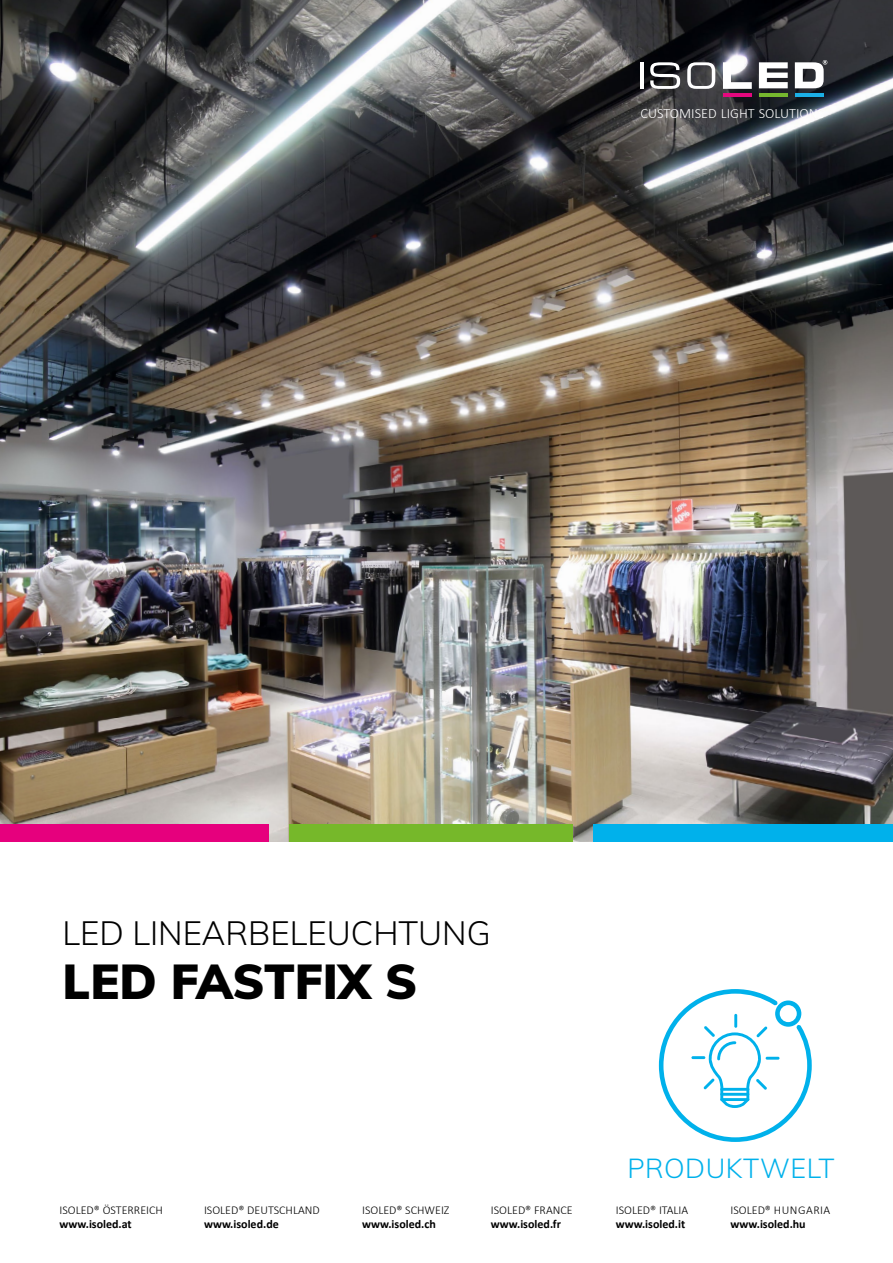
<style>
.page{position:relative;width:893px;height:1263px;background:#fff}
.page>*{position:absolute;margin:0;border:0;box-sizing:border-box;transform-origin:0 0}
.t1{font:900 48px "Muli";color:#000}
.t2{font:300 33px "Muli";color:#000}
.t3{font:300 27px "Muli";letter-spacing:.02em;color:#00b1eb}
.t4{font:300 14.25px "Calibri";color:#fff}
.t5{font:700 12px "Calibri";color:#000}
.t6{font:300 12px "Calibri";color:#000}
.t7{font:300 12px "Calibri";letter-spacing:.04em;color:#000}
</style>
<div class="page">
<img style="left:0;top:0;width:893px;height:842px">
<div style="left:594px;top:825px;width:299px;height:17px;background:#00b1eb"></div>
<div style="left:289px;top:825px;width:284px;height:17px;background:#76b82a"></div>
<div style="left:0;top:825px;width:268px;height:17px;background:#e6007d"></div>
<svg style="left:659px;top:989px;width:153px;height:153px"></svg>
<hr style="left:640px;top:62px;width:4px;height:27px;background:#fff">
<svg style="left:650px;top:62px;width:30px;height:27px"></svg>
<svg style="left:687px;top:62px;width:28px;height:27px"></svg>
<svg style="left:723px;top:62px;width:29px;height:27px"></svg>
<svg style="left:759px;top:62px;width:29px;height:26px"></svg>
<hr style="left:723px;top:94px;width:29px;height:3px;background:#e4087e">
<hr style="left:759px;top:94px;width:29px;height:3px;background:#76b72e">
<hr style="left:795px;top:94px;width:29px;height:3px;background:#1bafe6">
<svg style="left:795px;top:60px;width:32px;height:28px"></svg>
<p class="t4" style="left:640px;top:104px;width:185px">CUSTOMISED LIGHT SOLUTIONS</p>
<h2 class="t2" style="left:63px;top:909px;width:430px">LED LINEARBELEUCHTUNG</h2>
<h1 class="t1" style="left:63px;top:947px;width:356px">LED FASTFIX S</h1>
<p class="t6" style="left:60px;top:1202px;width:105px">ISOLED® ÖSTERREICH</p>
<p class="t5" style="left:60px;top:1215px;width:74px">www.isoled.at</p>
<p class="t6" style="left:204px;top:1202px;width:117px">ISOLED® DEUTSCHLAND</p>
<p class="t5" style="left:204px;top:1215px;width:76px">www.isoled.de</p>
<p class="t6" style="left:362px;top:1202px;width:89px">ISOLED® SCHWEIZ</p>
<p class="t5" style="left:362px;top:1215px;width:75px">www.isoled.ch</p>
<p class="t6" style="left:491px;top:1202px;width:83px">ISOLED® FRANCE</p>
<p class="t5" style="left:491px;top:1215px;width:72px">www.isoled.fr</p>
<h3 class="t3" style="left:627px;top:1149px;width:209px">PRODUKTWELT</h3>
<p class="t6" style="left:616px;top:1202px;width:74px">ISOLED® ITALIA</p>
<p class="t5" style="left:616px;top:1215px;width:71px">www.isoled.it</p>
<p class="t7" style="left:730px;top:1202px;width:101px">ISOLED® HUNGARIA</p>
<p class="t5" style="left:730px;top:1215px;width:77px">www.isoled.hu</p>
</div>
